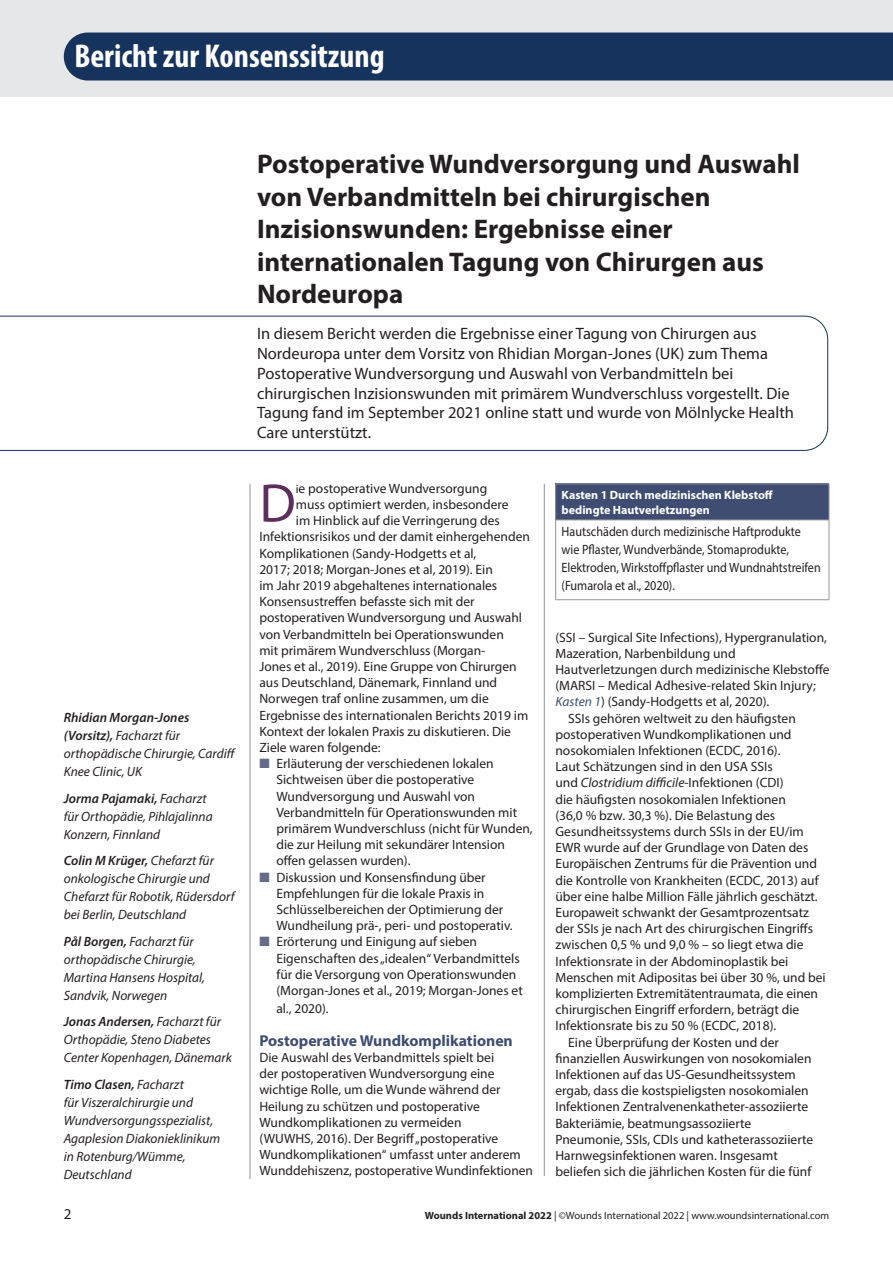
<style>
.page{position:relative;width:893px;height:1263px;background:#fff}
.page>*{position:absolute;margin:0;border:0;box-sizing:border-box;transform-origin:0 0}
.BODY_DROP_CAP{font:54.75px "Myriad Pro";color:#5c2f5d}
.t1{font:700 condensed 33.15px "Myriad Pro";color:#fff}
.HEADLINE_22_BOLD{font:700 27px/32.4px "Myriad Pro";color:#231f20}
.INTRO{font:16.5px/19.8px "Myriad Pro";color:#231f20}
.A-HEAD_CROSS_HEAD{font:700 15.75px "Myriad Pro";color:#3e4d71}
.BODY_INDENT{font:15px "Myriad Pro";color:#231f20}
.BODY_INDENT-2{font:13.5px/16.2px "Myriad Pro";color:#231f20}
.BODY_DROP_CAP-2{font:13.5px "Myriad Pro";color:#231f20}
.PRACTICE_AUTHOR_DET{font:italic 13.5px/18px "Myriad Pro";color:#231f20}
.BODY_BULLETS{font:13.5px/16.2px "Myriad Pro";color:#231f20}
.BULLETED_BOX{font:13.5px/18px "Myriad Pro";color:#231f20;scale:.9 1}
.PRACTICE_AUTHOR_DET-2{font:700 12px/15px "Myriad Pro";color:#fff}
.BODY_INDENT-3{font:10.5px "Myriad Pro";color:#231f20}
.s1{font-size:12px}
.s2{color:#666a89}
.s3{font-style:italic;color:#3e4d71}
.s4{font-style:italic}
.s5{font-weight:600}
.s6{font-weight:700}
</style>
<div class="page">
<svg style="left:0;top:316px;width:828px;height:135px"></svg>
<div style="left:0;top:0;width:893px;height:97px;background:#e6e7e9"></div>
<div style="left:64px;top:33px;width:829px;height:48px;background:#15335d"></div>
<hr style="left:544px;top:484px;width:1px;height:692px;background:#939598">
<hr style="left:250px;top:484px;width:1px;height:695px;background:#939598">
<div style="left:556px;top:484px;width:273px;height:36px;background:#3e4d71"></div>
<hr style="left:555px;top:484px;width:274px;height:1px;background:#939598">
<hr style="left:555px;top:484px;width:1px;height:36px;background:#939598">
<hr style="left:829px;top:484px;width:1px;height:36px;background:#939598">
<hr style="left:555px;top:520px;width:274px;height:1px;background:#939598">
<hr style="left:555px;top:520px;width:1px;height:79px;background:#939598">
<hr style="left:829px;top:520px;width:1px;height:79px;background:#939598">
<hr style="left:555px;top:599px;width:274px;height:1px;background:#939598">
<p class="t1" style="left:74px;top:35px;width:312px">Bericht zur Konsenssitzung</p>
<p class="HEADLINE_22_BOLD" style="left:257px;top:147px;width:544px">Postoperative Wundversorgung und Auswahl von Verbandmitteln bei chirurgischen Inzisionswunden: Ergebnisse einer internationalen Tagung von Chirurgen aus Nordeuropa</p>
<p class="INTRO" style="left:257px;top:323px;width:538px">In diesem Bericht werden die Ergebnisse einer Tagung von Chirurgen aus Nordeuropa unter dem Vorsitz von Rhidian Morgan-Jones (UK) zum Thema Postoperative Wundversorgung und Auswahl von Verbandmitteln bei chirurgischen Inzisionswunden mit primärem Wundverschluss vorgestellt. Die Tagung fand im September 2021 online statt und wurde von Mölnlycke Health Care unterstützt.</p>
<p class="BODY_DROP_CAP" style="left:259px;top:469px;width:38px">D</p>
<p class="BODY_DROP_CAP-2" style="left:296px;top:480px;width:193px"><span class="s1">i</span>e postoperative Wundversorgung</p>
<p class="PRACTICE_AUTHOR_DET-2" style="left:562px;top:487px;width:213px">Kasten 1 Durch medizinischen Klebstoff bedingte Hautverletzungen</p>
<p class="BULLETED_BOX" style="left:562px;top:522px;width:289px">Hautschäden durch medizinische Haftprodukte wie Pflaster, Wundverbände, Stomaprodukte, Elektroden, Wirkstoffpflaster und Wundnahtstreifen (Fumarola et al., 2020).</p>
<p class="BODY_DROP_CAP-2" style="left:296px;top:496px;width:214px">muss optimiert werden, insbesondere</p>
<p class="BODY_DROP_CAP-2" style="left:296px;top:512px;width:206px">im Hinblick auf die Verringerung des</p>
<p class="BODY_DROP_CAP-2" style="left:259px;top:528px;width:272px">Infektionsrisikos und der damit einhergehenden</p>
<p class="BODY_DROP_CAP-2" style="left:259px;top:545px;width:219px">Komplikationen (Sandy-Hodgetts et al,</p>
<p class="BODY_DROP_CAP-2" style="left:259px;top:561px;width:235px">2017; 2018; Morgan-Jones et al, 2019). Ein</p>
<p class="BODY_DROP_CAP-2" style="left:259px;top:577px;width:239px">im Jahr 2019 abgehaltenes internationales</p>
<p class="BODY_DROP_CAP-2" style="left:259px;top:593px;width:217px">Konsensustreffen befasste sich mit der</p>
<p class="BODY_DROP_CAP-2" style="left:259px;top:609px;width:264px">postoperativen Wundversorgung und Auswahl</p>
<p class="BODY_DROP_CAP-2" style="left:259px;top:626px;width:246px">von Verbandmitteln bei Operationswunden</p>
<p class="BODY_DROP_CAP-2" style="left:259px;top:642px;width:228px">mit primärem Wundverschluss (Morgan-</p>
<p class="BODY_DROP_CAP-2" style="left:259px;top:658px;width:259px">Jones et al., 2019). Eine Gruppe von Chirurgen</p>
<p class="BODY_DROP_CAP-2" style="left:259px;top:674px;width:239px">aus Deutschland, Dänemark, Finnland und</p>
<p class="BODY_DROP_CAP-2" style="left:259px;top:690px;width:231px">Norwegen traf online zusammen, um die</p>
<p class="BODY_DROP_CAP-2" style="left:259px;top:707px;width:270px">Ergebnisse des internationalen Berichts 2019 im</p>
<p class="BODY_DROP_CAP-2" style="left:259px;top:723px;width:253px">Kontext der lokalen Praxis zu diskutieren. Die</p>
<p class="BODY_DROP_CAP-2" style="left:259px;top:739px;width:123px">Ziele waren folgende:</p>
<p class="BODY_BULLETS" style="left:276px;top:755px;width:258px;text-indent:-17px"><span class="s2">■</span> Erläuterung der verschiedenen lokalen Sichtweisen über die postoperative Wundversorgung und Auswahl von Verbandmitteln für Operationswunden mit primärem Wundverschluss (nicht für Wunden, die zur Heilung mit sekundärer Intension offen gelassen wurden).</p>
<p class="BODY_BULLETS" style="left:276px;top:869px;width:238px;text-indent:-17px"><span class="s2">■</span> Diskussion und Konsensfindung über Empfehlungen für die lokale Praxis in Schlüsselbereichen der Optimierung der Wundheilung prä-, peri- und postoperativ.</p>
<p class="BODY_BULLETS" style="left:276px;top:933px;width:248px;text-indent:-17px"><span class="s2">■</span> Erörterung und Einigung auf sieben Eigenschaften des „idealen“ Verbandmittels für die Versorgung von Operationswunden (Morgan-Jones et al., 2019; Morgan-Jones et</p>
<p class="BODY_BULLETS" style="left:276px;top:1000px;width:54px">al., 2020).</p>
<p class="A-HEAD_CROSS_HEAD" style="left:259px;top:1030px;width:255px">Postoperative Wundkomplikationen</p>
<p class="BODY_INDENT-2" style="left:259px;top:1049px;width:275px">Die Auswahl des Verbandmittels spielt bei<br>der postoperativen Wundversorgung eine wichtige Rolle, um die Wunde während der Heilung zu schützen und postoperative Wundkomplikationen zu vermeiden<br>(WUWHS, 2016). Der Begriff „postoperative Wundkomplikationen“ umfasst unter anderem Wunddehiszenz, postoperative Wundinfektionen</p>
<p class="BODY_INDENT-2" style="left:555px;top:629px;width:276px">(SSI – Surgical Site Infections), Hypergranulation, Mazeration, Narbenbildung und Hautverletzungen durch medizinische Klebstoffe (MARSI – Medical Adhesive-related Skin Injury; <span class="s3">Kasten 1</span>) (Sandy-Hodgetts et al, 2020).</p>
<p class="BODY_INDENT-2" style="left:555px;top:710px;width:272px;text-indent:13px">SSIs gehören weltweit zu den häufigsten postoperativen Wundkomplikationen und nosokomialen Infektionen (ECDC, 2016).<br>Laut Schätzungen sind in den USA SSIs<br>und <span class="s4">Clostridium difficile</span>-Infektionen (CDI)<br>die häufigsten nosokomialen Infektionen<br>(36,0 % bzw. 30,3 %). Die Belastung des Gesundheitssystems durch SSIs in der EU/im EWR wurde auf der Grundlage von Daten des Europäischen Zentrums für die Prävention und die Kontrolle von Krankheiten (ECDC, 2013) auf über eine halbe Million Fälle jährlich geschätzt.<br>Europaweit schwankt der Gesamtprozentsatz der SSIs je nach Art des chirurgischen Eingriffs zwischen 0,5 % und 9,0 % – so liegt etwa die Infektionsrate in der Abdominoplastik bei Menschen mit Adipositas bei über 30 %, und bei komplizierten Extremitätentraumata, die einen chirurgischen Eingriff erfordern, beträgt die Infektionsrate bis zu 50 % (ECDC, 2018).</p>
<p class="BODY_INDENT-2" style="left:555px;top:1034px;width:259px;text-indent:13px">Eine Überprüfung der Kosten und der finanziellen Auswirkungen von nosokomialen Infektionen auf das US-Gesundheitssystem ergab, dass die kostspieligsten nosokomialen Infektionen Zentralvenenkatheter-assoziierte Bakteriämie, beatmungsassoziierte Pneumonie, SSIs, CDIs und katheterassoziierte Harnwegsinfektionen waren. Insgesamt beliefen sich die jährlichen Kosten für die fünf</p>
<p class="PRACTICE_AUTHOR_DET" style="left:64px;top:708px;width:174px"><span class="s5">Rhidian Morgan-Jones (Vorsitz),</span> Facharzt für orthopädische Chirurgie, Cardiff<br>Knee Clinic, UK</p>
<p class="PRACTICE_AUTHOR_DET" style="left:64px;top:789px;width:150px"><span class="s5">Jorma Pajamaki,</span> Facharzt für Orthopädie, Pihlajalinna<br>Konzern, Finnland</p>
<p class="PRACTICE_AUTHOR_DET" style="left:64px;top:851px;width:172px"><span class="s5">Colin M Krüger,</span> Chefarzt für onkologische Chirurgie und<br>Chefarzt für Robotik, Rüdersdorf bei Berlin, Deutschland</p>
<p class="PRACTICE_AUTHOR_DET" style="left:64px;top:932px;width:143px"><span class="s5">Pål Borgen,</span> Facharzt für orthopädische Chirurgie,<br>Martina Hansens Hospital,<br>Sandvik, Norwegen</p>
<p class="PRACTICE_AUTHOR_DET" style="left:64px;top:1012px;width:170px"><span class="s5">Jonas Andersen,</span> Facharzt für<br>Orthopädie, Steno Diabetes<br>Center Kopenhagen, Dänemark</p>
<p class="PRACTICE_AUTHOR_DET" style="left:64px;top:1075px;width:158px"><span class="s5">Timo Clasen,</span> Facharzt<br>für Viszeralchirurgie und<br>Wundversorgungsspezialist,<br>Agaplesion Diakonieklinikum in Rotenburg/Wümme,<br>Deutschland</p>
<p class="BODY_INDENT" style="left:64px;top:1204px;width:9px">2</p>
<p class="BODY_INDENT-3" style="left:425px;top:1208px;width:406px"><span class="s6">Wounds International 2022</span> | ©Wounds International 2022 | www.woundsinternational.com</p>
</div>
